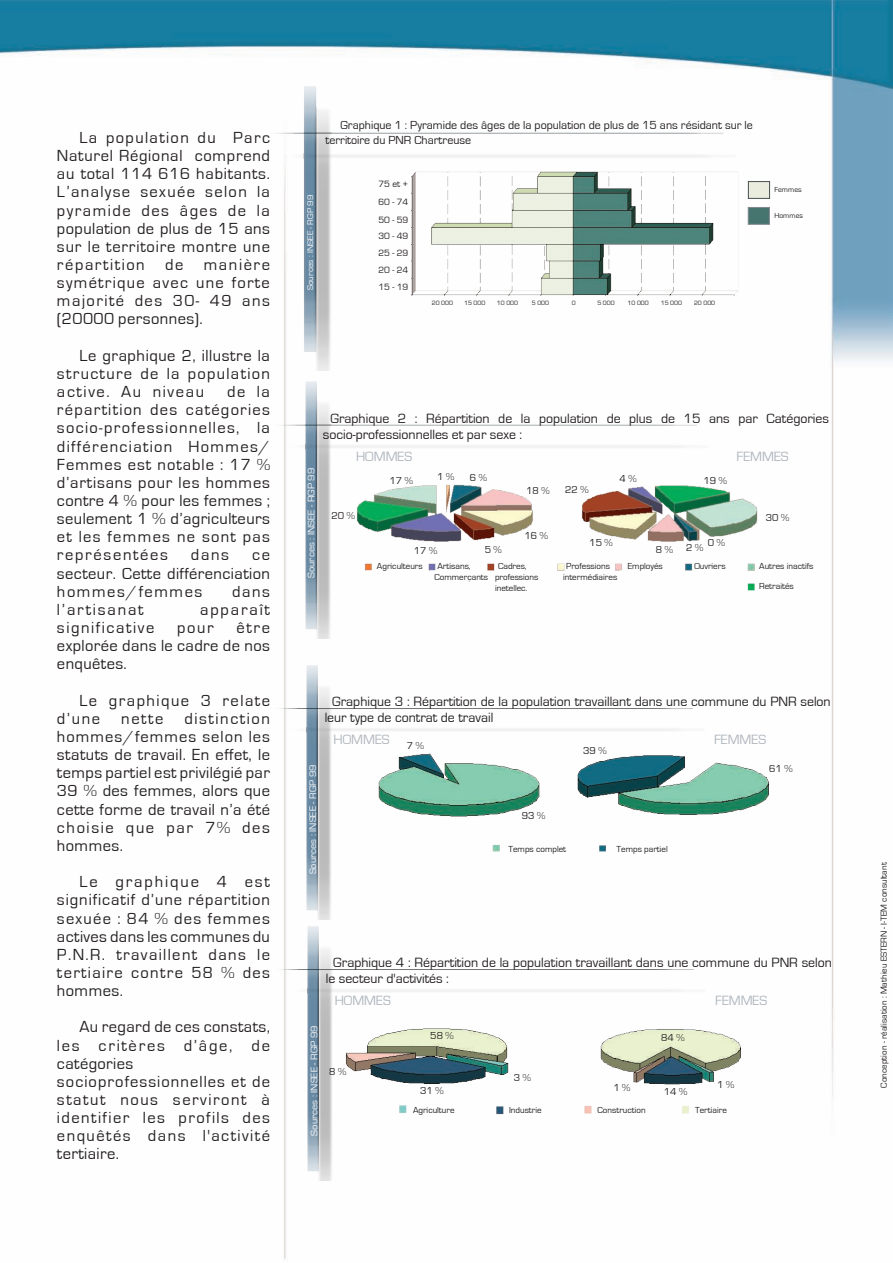
<style>
.page{position:relative;width:893px;height:1263px;background:#fff}
.page>*{position:absolute;margin:0;border:0;box-sizing:border-box;transform-origin:0 0}
.t1{font:16.5px/18.1px "Eurostile";letter-spacing:.08em;color:#231f20;text-align:justify}
.t2{font:16.5px "Eurostile";letter-spacing:.11em;color:#231f20}
.t3{font:13.8px/16.6px "Eurostile";color:#231f20}
.t4{font:13.8px "Eurostile";color:#b0b7be}
.t5{font:12px/14.4px "Eurostile";color:#231f20}
.t6{font:10.35px "Eurostile";color:#231f20}
.t7{font:9.9px "Eurostile";color:#f6f7f8;scale:1.05 1}
.t8{font:9.45px/17.2px "Eurostile";color:#231f20}
.t9{font:9px/10.8px "Eurostile";color:#231f20}
.t10{font:8.55px "Eurostile";color:#f6f7f8;scale:1.05 1}
.t11{font:7.5px "Eurostile";color:#231f20}
.t12{font:6.45px "Eurostile";color:#231f20}
</style>
<div class="page">
<img style="left:0;top:0;width:893px;height:1260px">
<div style="left:748px;top:182px;width:22px;height:16px;background:#eaedde"></div>
<div style="left:748px;top:181px;width:22px;height:18px;border:1px solid #485051"></div>
<div style="left:748px;top:207px;width:21px;height:17px;background:#45756e"></div>
<div style="left:748px;top:207px;width:22px;height:17px;border:1px solid #80898f"></div>
<img style="left:262px;top:75px;width:495px;height:295px">
<img style="left:76px;top:371px;width:817px;height:267px">
<img style="left:80px;top:656px;width:813px;height:263px">
<img style="left:81px;top:917px;width:812px;height:263px">
<p class="t1" style="left:57px;top:129px;width:215px;text-indent:22px">La population du Parc Naturel Régional comprend au total 114 616 habitants.<br>L’analyse sexuée selon la pyramide des âges de la population de plus de 15 ans sur le territoire montre une répartition de manière symétrique avec une forte majorité des 30- 49 ans (20000 personnes).</p>
<p class="t1" style="left:57px;top:347px;width:214px;text-indent:23px">Le graphique 2, illustre la structure de la population active. Au niveau</p>
<p class="t1" style="left:57px;top:383px;width:215px;text-indent:170px">de la répartition des catégories socio-professionnelles, la différenciation Hommes/ Femmes est notable : 17 % d’artisans pour les hommes contre 4 % pour les femmes ; seulement 1 % d’agriculteurs et les femmes ne sont pas représentées</p>
<p class="t1" style="left:191px;top:546px;width:40px">dans</p>
<p class="t1" style="left:57px;top:546px;width:214px;text-indent:195px">ce secteur. Cette différenciation hommes/femmes</p>
<p class="t1" style="left:232px;top:582px;width:39px">dans</p>
<p class="t2" style="left:57px;top:600px;width:88px">l’artisanat</p>
<p class="t2" style="left:200px;top:600px;width:71px">apparaît</p>
<p class="t1" style="left:57px;top:619px;width:99px">significative</p>
<p class="t1" style="left:177px;top:619px;width:38px">pour</p>
<p class="t1" style="left:57px;top:619px;width:214px;text-indent:180px">être explorée dans le cadre de nos enquêtes.</p>
<p class="t1" style="left:57px;top:691px;width:215px;text-indent:23px">Le graphique 3 relate d’une</p>
<p class="t1" style="left:57px;top:710px;width:215px;text-indent:128px">distinction hommes/femmes selon les statuts de travail. En effet, le temps partiel est privilégié par 39 % des femmes, alors que cette forme de travail n’a été choisie que par 7% des hommes.</p>
<p class="t1" style="left:57px;top:873px;width:215px;text-indent:23px">Le graphique 4 est significatif d’une répartition sexuée : 84 % des femmes actives dans les communes du P.N.R. travaillent dans le tertiaire contre 58 % des hommes.</p>
<p class="t1" style="left:57px;top:1018px;width:215px;text-align:left;text-indent:23px">Au regard de ces constats, les critères d’âge, de catégories socioprofessionnelles et de statut nous serviront à identifier les profils des enquêtés dans l'activité tertiaire.</p>
<p class="t1" style="left:121px;top:710px;width:44px">nette</p>
<p class="t5" style="left:326px;top:118px;width:429px;text-indent:15px">Graphique 1 : Pyramide des âges de la population de plus de 15 ans résidant sur le territoire du PNR Chartreuse</p>
<p class="t10" style="left:306px;top:290px;width:92px;rotate:-90deg">Sources : INSEE - RGP 99</p>
<p class="t8" style="left:379px;top:174px;width:31px;line-height:18.8px">75 et +<br>60 - 74</p>
<p class="t8" style="left:379px;top:212px;width:31px;line-height:15.8px">50 - 59<br>30 - 49</p>
<p class="t8" style="left:379px;top:244px;width:31px;text-align:justify">25 - 29<br>20 - 24<br>15 - 19</p>
<p class="t12" style="left:432px;top:299px;width:23px">20 000</p>
<p class="t12" style="left:464px;top:299px;width:23px">15 000</p>
<p class="t12" style="left:497px;top:299px;width:23px">10 000</p>
<p class="t12" style="left:532px;top:299px;width:19px">5 000</p>
<p class="t12" style="left:572px;top:299px;width:5px">0</p>
<p class="t12" style="left:597px;top:299px;width:19px">5 000</p>
<p class="t12" style="left:628px;top:299px;width:23px">10 000</p>
<p class="t12" style="left:661px;top:299px;width:23px">15 000</p>
<p class="t12" style="left:694px;top:299px;width:23px">20 000</p>
<p class="t11" style="left:774px;top:186px;width:29px">Femmes</p>
<p class="t11" style="left:774px;top:211px;width:30px">Hommes</p>
<p class="t7" style="left:306px;top:578px;width:106px;rotate:-90deg">Sources : INSEE - RGP 99</p>
<p class="t3" style="left:323px;top:410px;width:508px;text-indent:8px">Graphique 2 : Répartition de la population de plus de 15 ans par Catégories socio-professionnelles et par sexe :</p>
<p class="t4" style="left:356px;top:449px;width:58px">HOMMES</p>
<p class="t4" style="left:737px;top:449px;width:54px">FEMMES</p>
<p class="t6" style="left:332px;top:510px;width:25px">20 %</p>
<p class="t6" style="left:437px;top:471px;width:19px">1 %</p>
<p class="t6" style="left:470px;top:472px;width:19px">6 %</p>
<p class="t6" style="left:620px;top:473px;width:19px">4 %</p>
<p class="t6" style="left:526px;top:485px;width:25px">18 %</p>
<p class="t6" style="left:524px;top:530px;width:25px">16 %</p>
<p class="t6" style="left:390px;top:475px;width:25px">17 %</p>
<p class="t6" style="left:565px;top:484px;width:25px">22 %</p>
<p class="t6" style="left:589px;top:537px;width:25px">15 %</p>
<p class="t6" style="left:414px;top:545px;width:25px">17 %</p>
<p class="t6" style="left:485px;top:544px;width:19px">5 %</p>
<p class="t6" style="left:703px;top:475px;width:25px">19 %</p>
<p class="t6" style="left:708px;top:537px;width:19px">0 %</p>
<p class="t6" style="left:656px;top:544px;width:19px">8 %</p>
<p class="t6" style="left:686px;top:542px;width:19px">2 %</p>
<p class="t9" style="left:377px;top:561px;width:47px">Agriculteurs</p>
<p class="t9" style="left:434px;top:561px;width:55px;text-indent:3px">Artisans,<br>Commerçants</p>
<p class="t9" style="left:495px;top:561px;width:45px;text-indent:3px">Cadres, professions inetellec.</p>
<p class="t9" style="left:563px;top:561px;width:56px;text-align:center">Professions intermédiaires</p>
<p class="t9" style="left:628px;top:561px;width:37px">Employés</p>
<p class="t9" style="left:694px;top:561px;width:33px">Ouvriers</p>
<p class="t6" style="left:766px;top:512px;width:25px">30 %</p>
<p class="t9" style="left:759px;top:561px;width:56px">Autres inactifs</p>
<p class="t9" style="left:759px;top:581px;width:36px">Retraités</p>
<p class="t3" style="left:325px;top:693px;width:508px;text-indent:8px">Graphique 3 : Répartition de la population travaillant dans une commune du PNR selon leur type de contrat de travail</p>
<p class="t4" style="left:334px;top:732px;width:58px">HOMMES</p>
<p class="t4" style="left:714px;top:732px;width:54px">FEMMES</p>
<p class="t6" style="left:407px;top:740px;width:19px">7 %</p>
<p class="t6" style="left:583px;top:745px;width:25px">39 %</p>
<p class="t7" style="left:308px;top:874px;width:106px;rotate:-90deg">Sources : INSEE - RGP 99</p>
<p class="t6" style="left:522px;top:810px;width:25px">93 %</p>
<p class="t9" style="left:508px;top:844px;width:59px">Temps complet</p>
<p class="t9" style="left:616px;top:844px;width:53px">Temps partiel</p>
<p class="t6" style="left:769px;top:763px;width:25px">61 %</p>
<p class="t7" style="left:309px;top:1135px;width:106px;rotate:-90deg">Sources : INSEE - RGP 99</p>
<p class="t3" style="left:326px;top:954px;width:508px;text-indent:8px">Graphique 4 : Répartition de la population travaillant dans une commune du PNR selon le secteur d'activités :</p>
<p class="t4" style="left:335px;top:993px;width:58px">HOMMES</p>
<p class="t4" style="left:715px;top:993px;width:54px">FEMMES</p>
<p class="t6" style="left:329px;top:1066px;width:19px">8 %</p>
<p class="t6" style="left:430px;top:1029px;width:25px">58 %</p>
<p class="t6" style="left:420px;top:1085px;width:25px">31 %</p>
<p class="t6" style="left:514px;top:1072px;width:19px">3 %</p>
<p class="t6" style="left:613px;top:1081px;width:19px">1 %</p>
<p class="t6" style="left:661px;top:1031px;width:25px">84 %</p>
<p class="t6" style="left:664px;top:1086px;width:25px">14 %</p>
<p class="t6" style="left:717px;top:1079px;width:19px">1 %</p>
<p class="t9" style="left:509px;top:1105px;width:34px">Industrie</p>
<p class="t9" style="left:598px;top:1105px;width:50px">Construction</p>
<p class="t9" style="left:413px;top:1105px;width:43px">Agriculture</p>
<p class="t9" style="left:695px;top:1105px;width:33px">Tertiaire</p>
<p class="t9" style="left:879px;top:1087px;width:227px;rotate:-90deg">Conception - réalisation : Mathieu ESTERN - I-TEM consultant</p>
</div>
